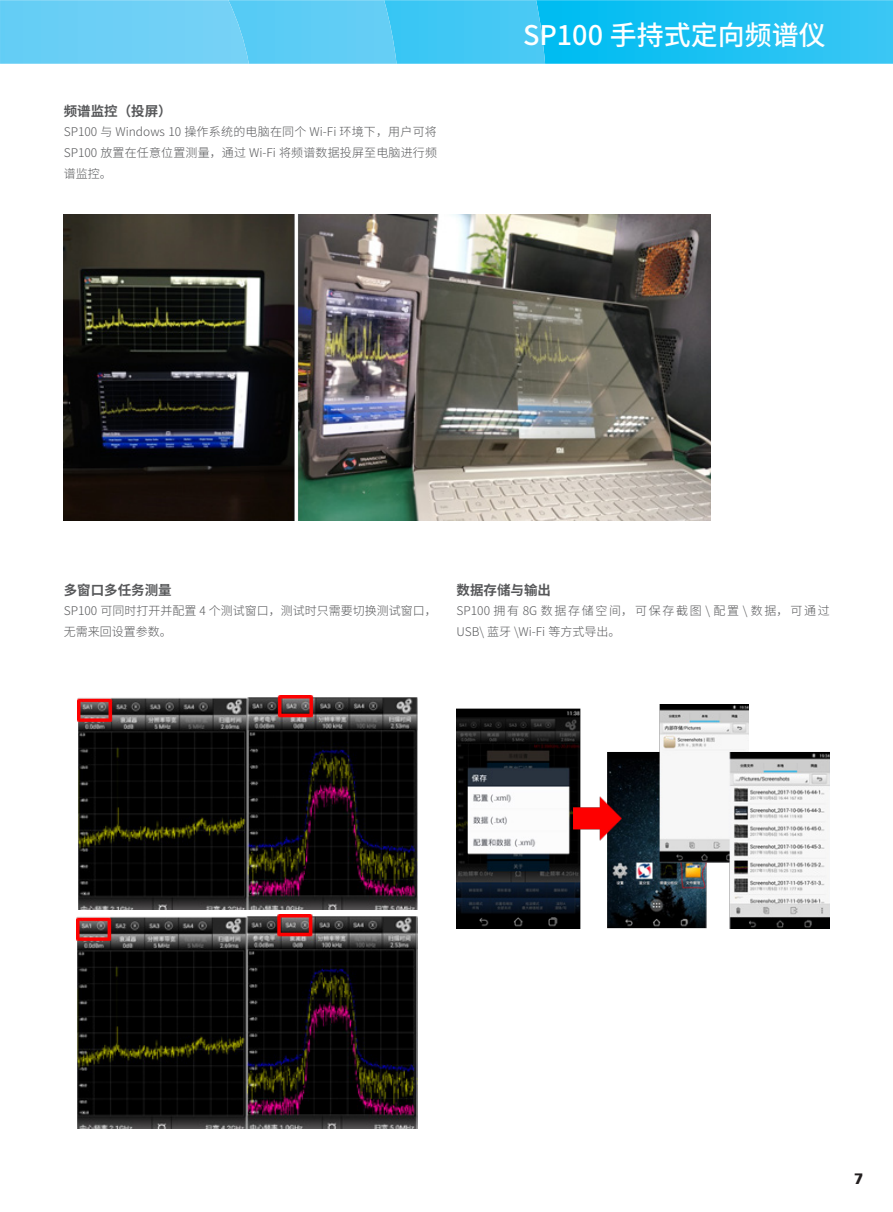
<style>
.page{position:relative;width:893px;height:1212px;background:#fff}
.page>*{position:absolute;margin:0;border:0;box-sizing:border-box;transform-origin:0 0}
.t1{font:500 27px "Source Han Sans SC";color:#fff}
.t2{font:900 15px "Frutiger CE";color:#231f20}
.t3{font:700 13.5px "Source Han Sans SC";color:#57585a}
.t4{font:300 12px/21px "Source Han Sans SC";color:#57585a;text-align:justify}
.t5{font:300 12px/21px "Source Han Sans SC";letter-spacing:.07em;color:#57585a}
</style>
<div class="page">
<img style="left:545px;top:0;width:348px;height:64px">
<img style="left:397px;top:0;width:148px;height:64px">
<img style="left:249px;top:0;width:148px;height:64px">
<img style="left:0;top:0;width:249px;height:64px">
<img style="left:64px;top:214px;width:646px;height:306px">
<img style="left:77px;top:695px;width:340px;height:215px">
<img style="left:77px;top:914px;width:341px;height:215px">
<img style="left:457px;top:705px;width:373px;height:224px">
<p class="t3" style="left:64px;top:103px;width:109px">频谱监控（投屏）</p>
<p class="t4" style="left:64px;top:121px;width:375px">SP100 与 Windows 10 操作系统的电脑在同个 Wi-Fi 环境下，用户可将SP100 放置在任意位置测量，通过 Wi-Fi 将频谱数据投屏至电脑进行频谱监控。</p>
<h1 class="t1" style="left:523px;top:19px;width:304px">SP100 手持式定向频谱仪</h1>
<p class="t3" style="left:64px;top:583px;width:109px">多窗口多任务测量</p>
<p class="t4" style="left:64px;top:600px;width:375px">SP100 可同时打开并配置 4 个测试窗口，测试时只需要切换测试窗口，无需来回设置参数。</p>
<p class="t3" style="left:457px;top:583px;width:96px">数据存储与输出</p>
<p class="t5" style="left:457px;top:600px;width:375px">SP100 拥有 8G 数据存储空间，可保存截图 \ 配置 \ 数据，可通过<br>USB\ 蓝牙 \Wi-Fi 等方式导出。</p>
<p class="t2" style="left:854px;top:1170px;width:11px">7</p>
</div>
